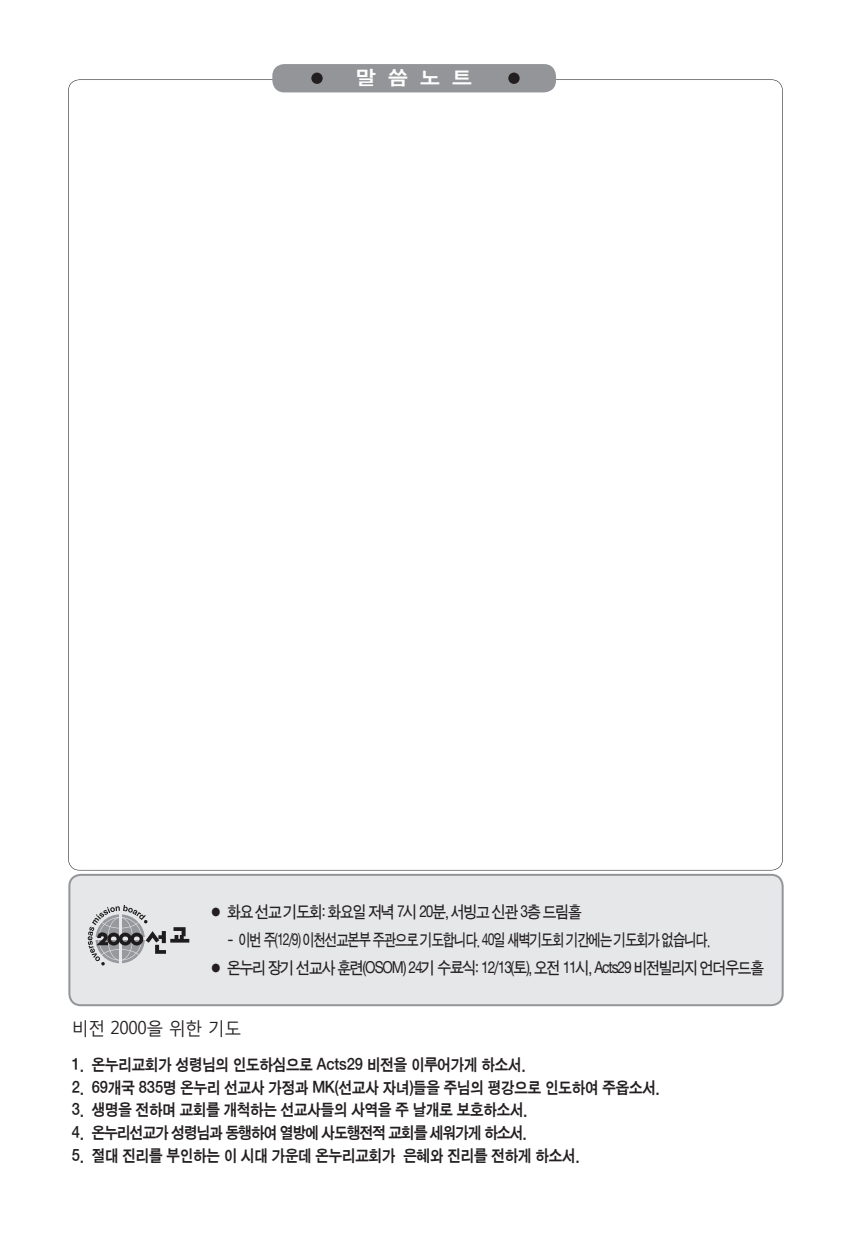
<style>
.page{position:relative;width:851px;height:1248px;background:#fff}
.page>*{position:absolute;margin:0;border:0;box-sizing:border-box;transform-origin:0 0}
.t1{font:19.8px "Sand Kg";color:#fff;scale:1.11 1}
.t2{font:18px "Malgun Gothic";letter-spacing:-.025em;color:#231f20;scale:.95 1}
.t3{font:17px "Sand Tg";letter-spacing:-.075em;color:#231f20;scale:.9 1}
.t4{font:16.6px "Sand Kg";letter-spacing:-.01em;color:#231f20;scale:.9 1}
.t5{font:16.6px "Sand Kg";letter-spacing:-.05em;color:#231f20;scale:.9 1}
</style>
<div class="page">
<div style="left:272px;top:64px;width:284px;height:28px;background:#939598;border-radius:12px"></div>
<div style="left:311px;top:73px;width:11px;height:11px;background:#231f20;border-radius:50%"></div>
<div style="left:508px;top:73px;width:11px;height:11px;background:#231f20;border-radius:50%"></div>
<div style="left:69px;top:874px;width:713px;height:131px;background:#e6e7e9;border-radius:11px"></div>
<div style="left:68px;top:873px;width:715px;height:133px;border:2px solid #939598;border-radius:11px"></div>
<svg style="left:88px;top:905px;width:101px;height:60px"></svg>
<p class="t1" style="left:356px;top:67px;width:106px">말씀노트</p>
<p class="t3" style="left:209px;top:903px;width:415px">● 화요 선교 기도회: 화요일 저녁 7시 20분, 서빙고 신관 3층 드림홀</p>
<p class="t3" style="left:228px;top:931px;width:537px">- 이번 주(12/9) 이천선교본부 주관으로 기도합니다. 40일 새벽기도회 기간에는 기도회가 없습니다.</p>
<p class="t3" style="left:209px;top:959px;width:618px">● 온누리 장기 선교사 훈련(OSOM) 24기 수료식: 12/13(토), 오전 11시, Acts29 비전빌리지 언더우드홀</p>
<p class="t2" style="left:72px;top:1016px;width:180px">비전 2000을 위한 기도</p>
<p class="t4" style="left:72px;top:1055px;width:506px">1. 온누리교회가 성령님의 인도하심으로 Acts29 비전을 이루어가게 하소서.</p>
<p class="t4" style="left:72px;top:1078px;width:654px">2. 69개국 835명 온누리 선교사 가정과 MK(선교사 자녀)들을 주님의 평강으로 인도하여 주옵소서.</p>
<p class="t4" style="left:72px;top:1101px;width:508px">3. 생명을 전하며 교회를 개척하는 선교사들의 사역을 주 날개로 보호하소서.</p>
<p class="t5" style="left:72px;top:1124px;width:507px">4. 온누리선교가 성령님과 동행하여 열방에 사도행전적 교회를 세워가게 하소서.</p>
<p class="t4" style="left:72px;top:1147px;width:565px">5. 절대 진리를 부인하는 이 시대 가운데 온누리교회가 은혜와 진리를 전하게 하소서.</p>
</div>
